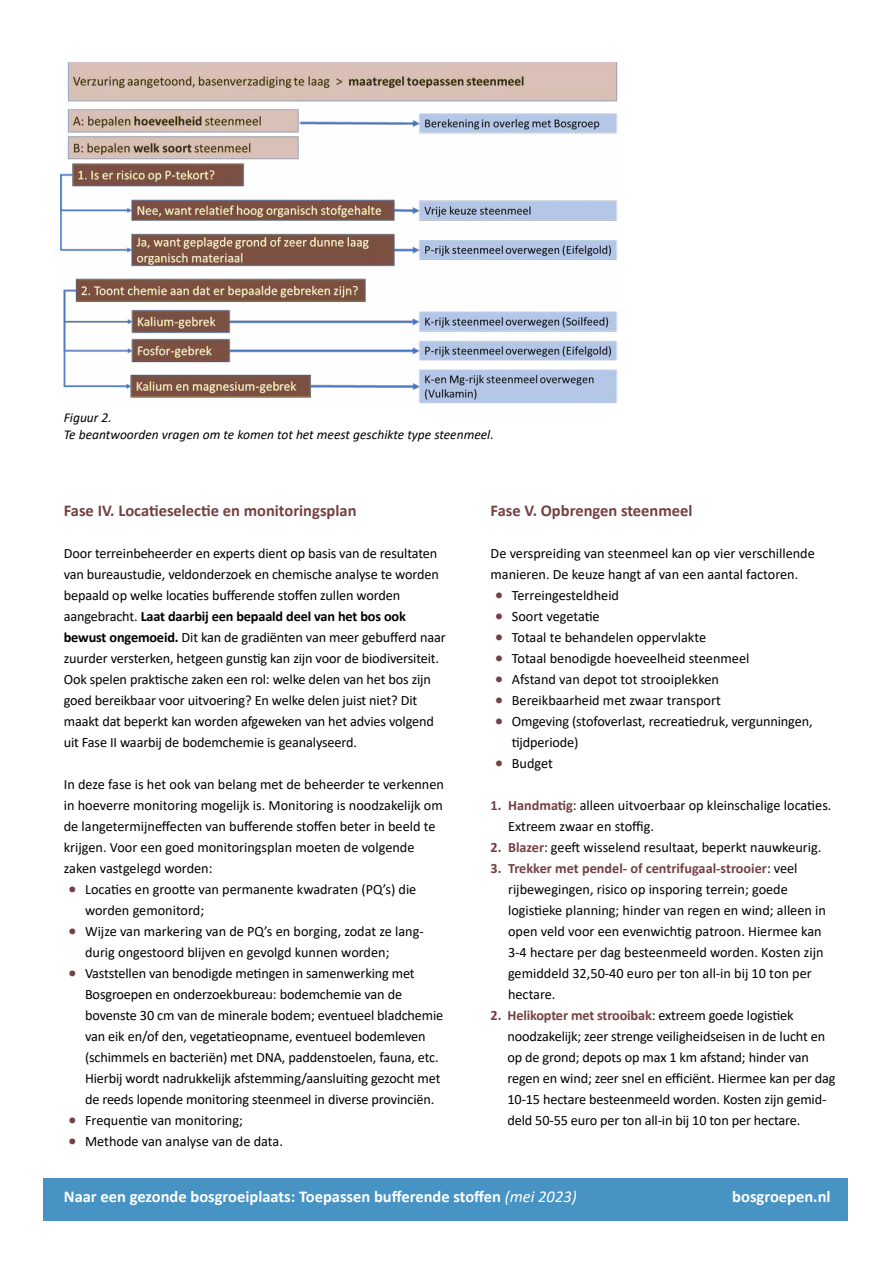
<style>
.page{position:relative;width:893px;height:1263px;background:#fff}
.page>*{position:absolute;margin:0;border:0;box-sizing:border-box;transform-origin:0 0}
.t1{font:700 16.5px "Calibri";color:#fff}
.t2{font:700 16.5px "Calibri";color:#744143}
.t3{font:14.25px/21px "Calibri";letter-spacing:-.01em;color:#000}
.t4{font:italic 13.5px/16.5px "Calibri";color:#000}
.s1{font-weight:700}
.s2{font-family:"Lucida Sans";font-weight:600;font-size:27px;color:#744143}
.s3{font-weight:700;color:#744143}
.s4{font-weight:400;font-style:italic}
</style>
<div class="page">
<div style="left:44px;top:1178px;width:804px;height:42px;background:#4793c4"></div>
<img style="left:61px;top:62px;width:557px;height:342px">
<p class="t4" style="left:64px;top:409px;width:431px">Figuur 2.<br>Te beantwoorden vragen om te komen tot het meest geschikte type steenmeel.</p>
<p class="t2" style="left:64px;top:499px;width:294px">Fase IV. Locatieselectie en monitoringsplan</p>
<p class="t3" style="left:64px;top:542px;width:383px">Door terreinbeheerder en experts dient op basis van de resultaten van bureaustudie, veldonderzoek en chemische analyse te worden bepaald op welke locaties bufferende stoffen zullen worden aangebracht. <span class="s1">Laat daarbij een bepaald deel van het bos ook bewust ongemoeid.</span> Dit kan de gradiënten van meer gebufferd naar zuurder versterken, hetgeen gunstig kan zijn voor de biodiversiteit.<br>Ook spelen praktische zaken een rol: welke delen van het bos zijn goed bereikbaar voor uitvoering? En welke delen juist niet? Dit maakt dat beperkt kan worden afgeweken van het advies volgend uit Fase II waarbij de bodemchemie is geanalyseerd.</p>
<p class="t3" style="left:64px;top:773px;width:382px">In deze fase is het ook van belang met de beheerder te verkennen in hoeverre monitoring mogelijk is. Monitoring is noodzakelijk om de langetermijneffecten van bufferende stoffen beter in beeld te krijgen. Voor een goed monitoringsplan moeten de volgende zaken vastgelegd worden:</p>
<p class="t3" style="left:85px;top:878px;width:333px;text-indent:-21px"><span class="s2">•</span> Locaties en grootte van permanente kwadraten (PQ’s) die worden gemonitord;</p>
<p class="t3" style="left:85px;top:920px;width:340px;text-indent:-21px"><span class="s2">•</span> Wijze van markering van de PQ’s en borging, zodat ze lang&shy;durig ongestoord blijven en gevolgd kunnen worden;</p>
<p class="t3" style="left:85px;top:962px;width:360px;text-indent:-21px"><span class="s2">•</span> Vaststellen van benodigde metingen in samenwerking met Bosgroepen en onderzoekbureau: bodemchemie van de bovenste 30 cm van de minerale bodem; eventueel bladchemie van eik en/of den, vegetatieopname, eventueel bodemleven (schimmels en bacteriën) met DNA, paddenstoelen, fauna, etc.<br>Hierbij wordt nadrukkelijk afstemming/aansluiting gezocht met de reeds lopende monitoring steenmeel in diverse provinciën.</p>
<p class="t3" style="left:64px;top:1109px;width:181px"><span class="s2">•</span> Frequentie van monitoring;</p>
<p class="t3" style="left:64px;top:1130px;width:221px"><span class="s2">•</span> Methode van analyse van de data.</p>
<p class="t2" style="left:491px;top:499px;width:203px">Fase V. Opbrengen steenmeel</p>
<p class="t3" style="left:491px;top:542px;width:326px">De verspreiding van steenmeel kan op vier verschillende manieren. De keuze hangt af van een aantal factoren.</p>
<p class="t3" style="left:491px;top:584px;width:130px"><span class="s2">•</span> Terreingesteldheid</p>
<p class="t3" style="left:491px;top:605px;width:111px"><span class="s2">•</span> Soort vegetatie</p>
<p class="t3" style="left:491px;top:626px;width:217px"><span class="s2">•</span> Totaal te behandelen oppervlakte</p>
<p class="t3" style="left:491px;top:647px;width:260px"><span class="s2">•</span> Totaal benodigde hoeveelheid steenmeel</p>
<p class="t3" style="left:491px;top:668px;width:230px"><span class="s2">•</span> Afstand van depot tot strooiplekken</p>
<p class="t3" style="left:491px;top:689px;width:232px"><span class="s2">•</span> Bereikbaarheid met zwaar transport</p>
<p class="t3" style="left:512px;top:710px;width:302px;text-indent:-21px"><span class="s2">•</span> Omgeving (stofoverlast, recreatiedruk, vergunningen, tijdperiode)</p>
<p class="t3" style="left:491px;top:752px;width:64px"><span class="s2">•</span> Budget</p>
<p class="t3" style="left:508px;top:794px;width:325px;text-indent:-17px"><span class="s3">1. Handmatig</span>: alleen uitvoerbaar op kleinschalige locaties.<br>Extreem zwaar en stoffig.</p>
<p class="t3" style="left:491px;top:836px;width:332px"><span class="s3">2. Blazer</span>: geeft wisselend resultaat, beperkt nauwkeurig.</p>
<p class="t3" style="left:508px;top:857px;width:319px;text-indent:-17px"><span class="s3">3. Trekker met pendel- of centrifugaal-strooier</span>: veel rijbewegingen, risico op insporing terrein; goede logistieke planning; hinder van regen en wind; alleen in open veld voor een evenwichtig patroon. Hiermee kan 3-4 hectare per dag besteenmeeld worden. Kosten zijn gemiddeld 32,50-40 euro per ton all-in bij 10 ton per hectare.</p>
<p class="t3" style="left:507px;top:1004px;width:330px;text-indent:-17px"><span class="s3">2. Helikopter met strooibak</span>: extreem goede logistiek noodzakelijk; zeer strenge veiligheidseisen in de lucht en op de grond; depots op max 1 km afstand; hinder van regen en wind; zeer snel en efficiënt. Hiermee kan per dag 10-15 hectare besteenmeeld worden. Kosten zijn gemid&shy;deld 50-55 euro per ton all-in bij 10 ton per hectare.</p>
<p class="t1" style="left:64px;top:1185px;width:514px">Naar een gezonde bosgroeiplaats: Toepassen bufferende stoffen <span class="s4">(mei 2023)</span></p>
<p class="t1" style="left:732px;top:1185px;width:100px">bosgroepen.nl</p>
</div>
